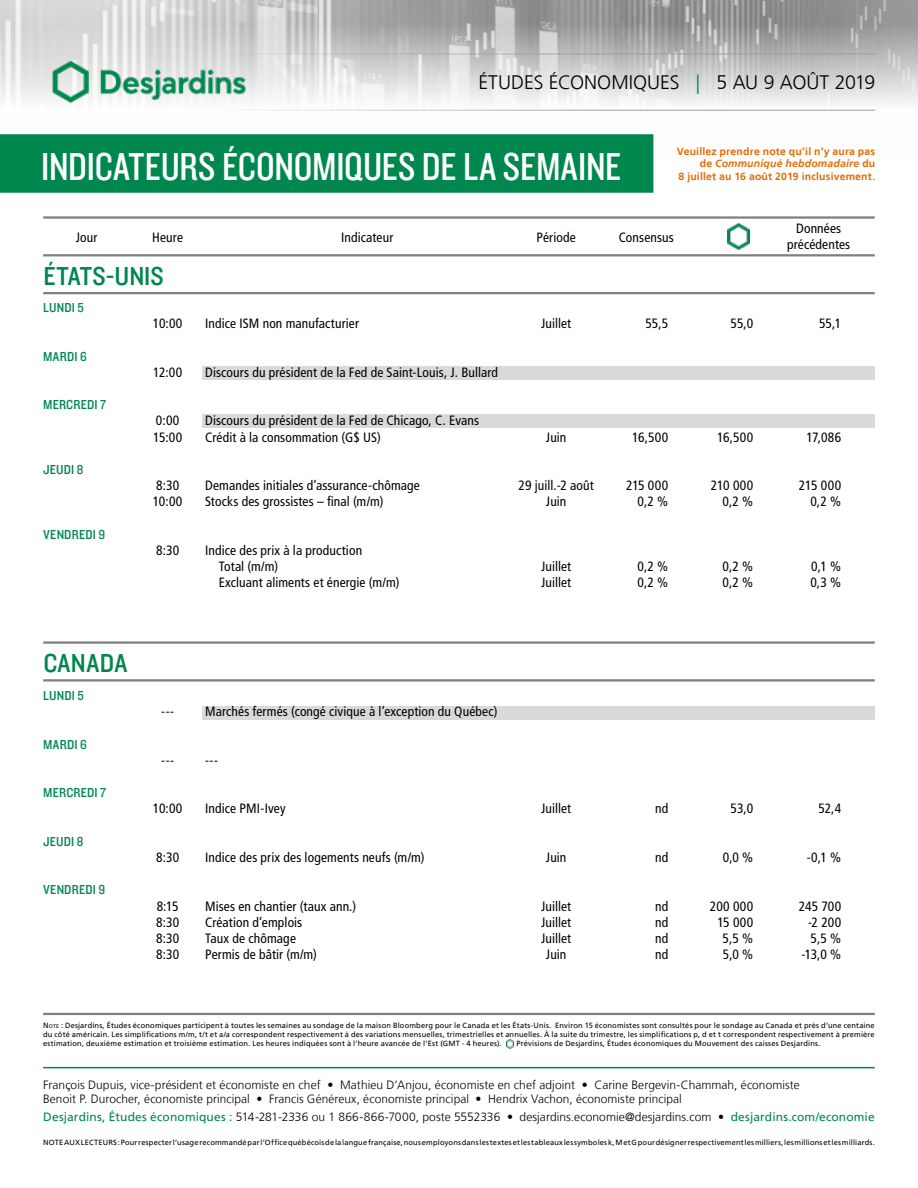
<style>
.page{position:relative;width:918px;height:1188px;background:#fff}
.page>*{position:absolute;margin:0;border:0;box-sizing:border-box;transform-origin:0 0}
.t1{font:40.5px "Knockout 29 Junior Ltweight";letter-spacing:-.005em;color:#fff}
.t2{font:27px "Knockout 30 Junior Welterwt";letter-spacing:.005em;color:#00874e}
.t3{font:300 19.5px "Frutiger LT";color:#000}
.t4{font:condensed 13.5px/16.2px "Frutiger LT";letter-spacing:.01em;color:#000;text-align:center}
.t5{font:13.5px "Knockout 30 Junior Welterwt";letter-spacing:.015em;color:#00874e}
.t6{font:300 12px/14.4px "Frutiger LT";letter-spacing:.005em;color:#000}
.t7{font:700 10.5px/12.6px "Frutiger LT";letter-spacing:.015em;color:#e46c0a;text-align:right}
.t8{font:7.5px/9px "Frutiger LT";letter-spacing:.025em;color:#000;text-align:justify}
.s1{color:#00874e}
.s2{font-style:italic}
.s3{font-style:inherit}
.s4{font-size:5.25px}
.s5{font-weight:400;color:#00874e}
</style>
<div class="page">
<img style="left:0;top:0;width:918px;height:164px">
<hr style="left:43px;top:54px;width:832px;height:1px;background:#9d9d9c">
<hr style="left:43px;top:110px;width:832px;height:1px;background:#9d9d9c">
<div style="left:0;top:135px;width:653px;height:57px;background:#00874e"></div>
<div style="left:0;top:134px;width:653px;height:59px;border:2px solid #00874e"></div>
<hr style="left:43px;top:1067px;width:832px;height:1px;background:#00874e">
<img style="left:39px;top:46px;width:221px;height:68px">
<hr style="left:43px;top:1013px;width:832px;height:2px;background:#7f7f7f">
<svg style="left:507px;top:1040px;width:7px;height:8px"></svg>
<hr style="left:43px;top:641px;width:832px;height:3px;background:#7f7f7f">
<hr style="left:43px;top:679px;width:832px;height:2px;background:#7f7f7f">
<hr style="left:43px;top:216px;width:832px;height:3px;background:#7f7f7f">
<hr style="left:43px;top:254px;width:832px;height:2px;background:#7f7f7f">
<hr style="left:43px;top:292px;width:832px;height:2px;background:#7f7f7f">
<img style="left:727px;top:224px;width:22px;height:25px">
<div style="left:202px;top:367px;width:673px;height:13px;background:#d9d9d9"></div>
<div style="left:202px;top:415px;width:673px;height:13px;background:#d9d9d9"></div>
<div style="left:202px;top:706px;width:673px;height:14px;background:#d9d9d9"></div>
<h3 class="t3" style="left:478px;top:72px;width:398px">ÉTUDES ÉCONOMIQUES <span class="s1">|</span> 5 AU 9 AOÛT 2019</h3>
<h1 class="t1" style="left:41px;top:140px;width:581px">INDICATEURS ÉCONOMIQUES DE LA SEMAINE</h1>
<p class="t7" style="left:677px;top:145px;width:200px">Veuillez prendre note qu’il n’y aura pas de <span class="s2">Communiqué hebdomadaire</span> du<br>8 juillet au 16 août 2019 inclusivement.</p>
<p class="t4" style="left:76px;top:230px;width:23px">Jour</p>
<p class="t4" style="left:152px;top:230px;width:32px">Heure</p>
<p class="t4" style="left:341px;top:230px;width:54px">Indicateur</p>
<p class="t4" style="left:537px;top:230px;width:41px">Période</p>
<p class="t4" style="left:619px;top:230px;width:57px">Consensus</p>
<h2 class="t2" style="left:43px;top:258px;width:122px">ÉTATS-UNIS</h2>
<p class="t5" style="left:43px;top:298px;width:42px">LUNDI 5</p>
<p class="t4" style="left:787px;top:221px;width:65px">Données précédentes</p>
<p class="t5" style="left:43px;top:347px;width:45px">MARDI 6</p>
<p class="t5" style="left:43px;top:396px;width:64px">MERCREDI 7</p>
<p class="t5" style="left:43px;top:460px;width:42px">JEUDI 8</p>
<p class="t5" style="left:43px;top:525px;width:64px">VENDREDI 9</p>
<h2 class="t2" style="left:43px;top:645px;width:85px">CANADA</h2>
<p class="t5" style="left:43px;top:686px;width:42px">LUNDI 5</p>
<p class="t5" style="left:43px;top:735px;width:45px">MARDI 6</p>
<p class="t5" style="left:43px;top:784px;width:64px">MERCREDI 7</p>
<p class="t5" style="left:43px;top:832px;width:42px">JEUDI 8</p>
<p class="t5" style="left:43px;top:881px;width:64px">VENDREDI 9</p>
<p class="t4" style="left:153px;top:316px;width:31px">10:00</p>
<p class="t4" style="left:205px;top:316px;width:155px">Indice ISM non manufacturier</p>
<p class="t4" style="left:541px;top:316px;width:32px">Juillet</p>
<p class="t4" style="left:645px;top:316px;width:24px">55,5</p>
<p class="t4" style="left:731px;top:316px;width:24px">55,0</p>
<p class="t4" style="left:819px;top:316px;width:23px">55,1</p>
<p class="t4" style="left:153px;top:364px;width:30px">12:00</p>
<p class="t4" style="left:205px;top:364px;width:294px">Discours du président de la Fed de Saint-Louis, J. Bullard</p>
<p class="t4" style="left:156px;top:413px;width:25px">0:00</p>
<p class="t4" style="left:205px;top:413px;width:276px">Discours du président de la Fed de Chicago, C. Evans</p>
<p class="t4" style="left:153px;top:429px;width:31px">15:00</p>
<p class="t4" style="left:205px;top:429px;width:177px">Crédit à la consommation (G$ US)</p>
<p class="t4" style="left:546px;top:429px;width:22px">Juin</p>
<p class="t4" style="left:632px;top:429px;width:38px">16,500</p>
<p class="t4" style="left:717px;top:429px;width:38px">16,500</p>
<p class="t4" style="left:807px;top:429px;width:36px">17,086</p>
<p class="t4" style="left:156px;top:478px;width:25px">8:30</p>
<p class="t4" style="left:205px;top:478px;width:216px">Demandes initiales d’assurance-chômage</p>
<p class="t4" style="left:519px;top:478px;width:77px">29 juill.-2 août</p>
<p class="t4" style="left:626px;top:478px;width:44px">215 000</p>
<p class="t4" style="left:711px;top:478px;width:44px">210 000</p>
<p class="t4" style="left:799px;top:478px;width:44px">215 000</p>
<p class="t4" style="left:153px;top:494px;width:31px">10:00</p>
<p class="t4" style="left:205px;top:494px;width:180px">Stocks des grossistes – final (m/m)</p>
<p class="t4" style="left:546px;top:494px;width:22px">Juin</p>
<p class="t4" style="left:637px;top:494px;width:32px">0,2 %</p>
<p class="t4" style="left:722px;top:494px;width:32px">0,2 %</p>
<p class="t4" style="left:810px;top:494px;width:32px">0,2 %</p>
<p class="t4" style="left:156px;top:542px;width:25px">8:30</p>
<p class="t4" style="left:219px;top:542px;width:145px;text-align:left;text-indent:-14px">Indice des prix à la production<br>Total (m/m)</p>
<p class="t4" style="left:541px;top:559px;width:32px">Juillet</p>
<p class="t4" style="left:637px;top:559px;width:32px">0,2 %</p>
<p class="t4" style="left:722px;top:559px;width:32px">0,2 %</p>
<p class="t4" style="left:811px;top:559px;width:31px">0,1 %</p>
<p class="t4" style="left:219px;top:575px;width:182px">Excluant aliments et énergie (m/m)</p>
<p class="t4" style="left:541px;top:575px;width:32px">Juillet</p>
<p class="t4" style="left:637px;top:575px;width:32px">0,2 %</p>
<p class="t4" style="left:722px;top:575px;width:32px">0,2 %</p>
<p class="t4" style="left:810px;top:575px;width:32px">0,3 %</p>
<p class="t4" style="left:161px;top:704px;width:14px">---</p>
<p class="t4" style="left:205px;top:704px;width:294px">Marchés fermés (congé civique à l’exception du Québec)</p>
<p class="t4" style="left:161px;top:752px;width:14px">---</p>
<p class="t4" style="left:205px;top:752px;width:14px">---</p>
<p class="t4" style="left:153px;top:801px;width:31px">10:00</p>
<p class="t4" style="left:205px;top:801px;width:82px">Indice PMI-Ivey</p>
<p class="t4" style="left:541px;top:801px;width:32px">Juillet</p>
<p class="t4" style="left:655px;top:801px;width:15px">nd</p>
<p class="t4" style="left:731px;top:801px;width:24px">53,0</p>
<p class="t4" style="left:818px;top:801px;width:24px">52,4</p>
<p class="t4" style="left:156px;top:849px;width:25px">8:30</p>
<p class="t4" style="left:205px;top:849px;width:221px">Indice des prix des logements neufs (m/m)</p>
<p class="t4" style="left:546px;top:849px;width:22px">Juin</p>
<p class="t4" style="left:655px;top:849px;width:15px">nd</p>
<p class="t4" style="left:723px;top:849px;width:32px">0,0 %</p>
<p class="t4" style="left:807px;top:849px;width:36px">-0,1 %</p>
<p class="t4" style="left:157px;top:898px;width:23px">8:15</p>
<p class="t4" style="left:205px;top:898px;width:153px">Mises en chantier (taux ann.)</p>
<p class="t4" style="left:541px;top:898px;width:32px">Juillet</p>
<p class="t4" style="left:655px;top:898px;width:15px">nd</p>
<p class="t4" style="left:710px;top:898px;width:45px">200 000</p>
<p class="t4" style="left:799px;top:898px;width:44px">245 700</p>
<p class="t4" style="left:156px;top:914px;width:25px">8:30</p>
<p class="t4" style="left:205px;top:914px;width:99px">Création d’emplois</p>
<p class="t4" style="left:541px;top:914px;width:32px">Juillet</p>
<p class="t4" style="left:655px;top:914px;width:15px">nd</p>
<p class="t4" style="left:717px;top:914px;width:37px">15 000</p>
<p class="t4" style="left:808px;top:914px;width:35px">-2 200</p>
<p class="t4" style="left:156px;top:930px;width:25px">8:30</p>
<p class="t4" style="left:205px;top:930px;width:92px">Taux de chômage</p>
<p class="t4" style="left:541px;top:930px;width:32px">Juillet</p>
<p class="t4" style="left:655px;top:930px;width:15px">nd</p>
<p class="t4" style="left:723px;top:930px;width:32px">5,5 %</p>
<p class="t4" style="left:811px;top:930px;width:32px">5,5 %</p>
<p class="t4" style="left:156px;top:947px;width:25px">8:30</p>
<p class="t4" style="left:205px;top:947px;width:113px">Permis de bâtir (m/m)</p>
<p class="t4" style="left:546px;top:947px;width:22px">Juin</p>
<p class="t4" style="left:655px;top:947px;width:15px">nd</p>
<p class="t4" style="left:723px;top:947px;width:32px">5,0 %</p>
<p class="t4" style="left:801px;top:947px;width:41px">-13,0 %</p>
<p class="t8" style="left:43px;top:1021px;width:833px"><span class="s3">N</span><span class="s4">ote</span> <span class="s3">:</span> Desjardins, Études économiques participent à toutes les semaines au sondage de la maison Bloomberg pour le Canada et les États-Unis. Environ 15 économistes sont consultés pour le sondage au Canada et près d’une centaine du côté américain. Les simplifications m/m, t/t et a/a correspondent respectivement à des variations mensuelles, trimestrielles et annuelles. À la suite du trimestre, les simplifications p, d et t correspondent respectivement à première estimation, deuxième estimation et troisième estimation. Les heures indiquées sont à l’heure avancée de l’Est (GMT - 4 heures).</p>
<p class="t8" style="left:517px;top:1039px;width:305px">Prévisions de Desjardins, Études économiques du Mouvement des caisses Desjardins.</p>
<p class="t6" style="left:43px;top:1077px;width:758px">François Dupuis, vice-président et économiste en chef • Mathieu D’Anjou, économiste en chef adjoint • Carine Bergevin-Chammah, économiste<br>Benoit P. Durocher, économiste principal • Francis Généreux, économiste principal • Hendrix Vachon, économiste principal</p>
<p class="t6" style="left:43px;top:1110px;width:833px"><span class="s5">Desjardins, Études économiques :</span> 514‑281‑2336 ou 1 866‑866‑7000, poste 5552336 • desjardins.economie@desjardins.com • <span class="s5">desjardins.com/economie</span></p>
<p class="t8" style="left:43px;top:1138px;width:833px">NOTE AUX LECTEURS: Pour respecter l’usage recommandé par l’Office québécois de la langue française, nous employons dans les textes et les tableaux les symboles k, M et G pour désigner respectivement les milliers, les millions et les milliards.</p>
</div>
